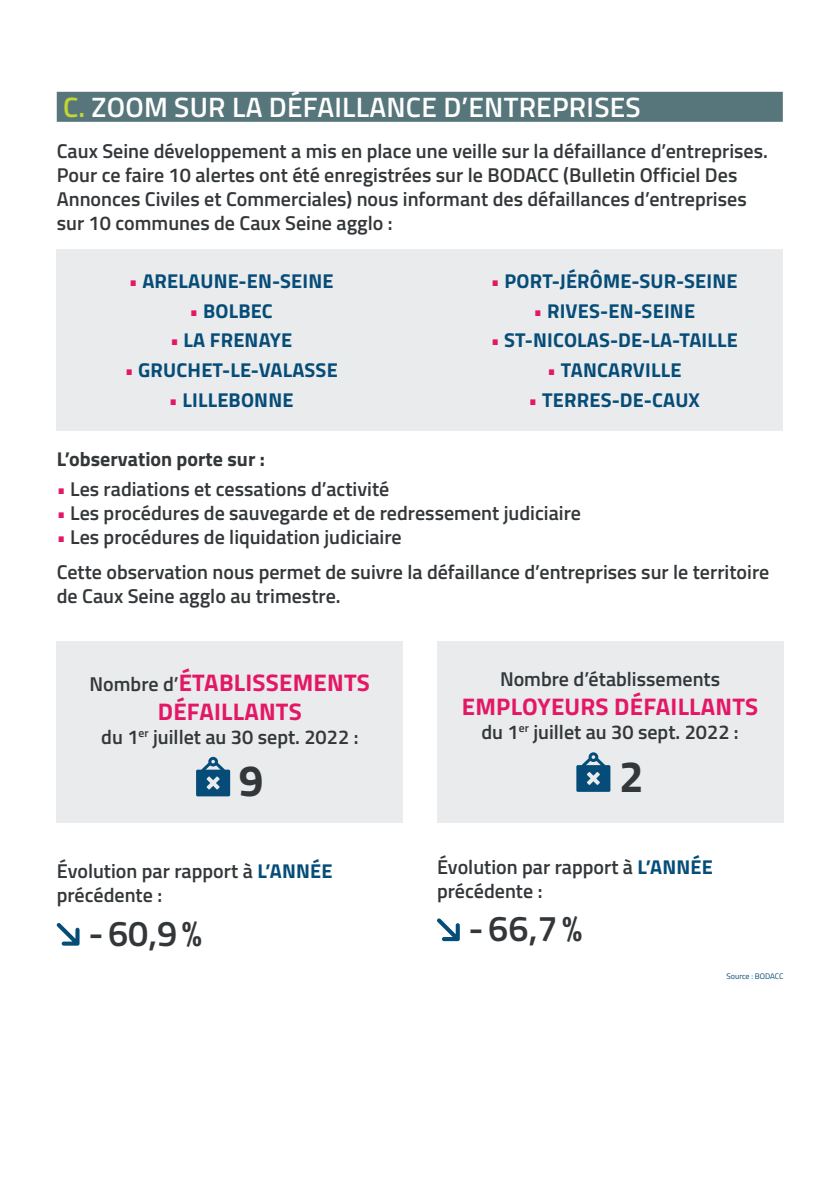
<style>
.page{position:relative;width:840px;height:1191px;background:#fff}
.page>*{position:absolute;margin:0;border:0;box-sizing:border-box;transform-origin:0 0}
.t1{font:700 44px "Titillium Web";color:#333739}
.t2{font:600 36px "Titillium Web";color:#333739}
.t3{font:600 28px "Titillium Web";letter-spacing:.01em;color:#fff}
.t4{font:700 24px/28.8px "Titillium Web";letter-spacing:.01em;color:#e41766;text-align:center}
.t5{font:600 20px/24px "Titillium Web";color:#333739}
.t6{font:700 20px "Titillium Web";letter-spacing:.01em;color:#054c78}
.t7{font:700 20px "Titillium Web";color:#333739}
.t8{font:8px "Titillium Web";letter-spacing:-.005em;color:#054c78}
.s1{color:#c2d72e}
.s2{color:#e41766}
.s3{font-weight:700;color:#e41766}
.s4{font-weight:600;font-size:20px;color:#333739}
.s5{font-weight:700;color:#054c78}
</style>
<div class="page">
<div style="left:57px;top:641px;width:346px;height:181px;background:#e9ebec"></div>
<div style="left:437px;top:641px;width:345px;height:181px;background:#e9ebec"></div>
<div style="left:57px;top:249px;width:725px;height:182px;background:#e9ebec"></div>
<div style="left:57px;top:92px;width:725px;height:30px;background:#57767b"></div>
<svg style="left:196px;top:757px;width:34px;height:39px"></svg>
<svg style="left:57px;top:923px;width:22px;height:22px"></svg>
<svg style="left:576px;top:752px;width:34px;height:40px"></svg>
<svg style="left:437px;top:918px;width:22px;height:23px"></svg>
<p class="t3" style="left:63px;top:86px;width:579px"><span class="s1">C.</span> ZOOM SUR LA DÉFAILLANCE D’ENTREPRISES</p>
<p class="t5" style="left:57px;top:138px;width:712px">Caux Seine développement a mis en place une veille sur la défaillance d’entreprises.<br>Pour ce faire 10 alertes ont été enregistrées sur le BODACC (Bulletin Officiel Des Annonces Civiles et Commerciales) nous informant des défaillances d’entreprises sur 10 communes de Caux Seine agglo :</p>
<p class="t6" style="left:129px;top:266px;width:206px"><span class="s2">•</span> ARELAUNE-EN-SEINE</p>
<p class="t6" style="left:189px;top:295px;width:85px"><span class="s2">•</span> BOLBEC</p>
<p class="t6" style="left:170px;top:325px;width:124px"><span class="s2">•</span> LA FRENAYE</p>
<p class="t6" style="left:125px;top:355px;width:214px"><span class="s2">•</span> GRUCHET-LE-VALASSE</p>
<p class="t6" style="left:169px;top:384px;width:126px"><span class="s2">•</span> LILLEBONNE</p>
<p class="t6" style="left:490px;top:266px;width:248px"><span class="s2">•</span> PORT-JÉRÔME-SUR-SEINE</p>
<p class="t6" style="left:533px;top:295px;width:163px"><span class="s2">•</span> RIVES-EN-SEINE</p>
<p class="t6" style="left:490px;top:325px;width:248px"><span class="s2">•</span> ST-NICOLAS-DE-LA-TAILLE</p>
<p class="t6" style="left:547px;top:355px;width:136px"><span class="s2">•</span> TANCARVILLE</p>
<p class="t6" style="left:528px;top:384px;width:173px"><span class="s2">•</span> TERRES-DE-CAUX</p>
<p class="t7" style="left:57px;top:444px;width:210px">L’observation porte sur :</p>
<p class="t5" style="left:57px;top:475px;width:334px"><span class="s3">•</span> Les radiations et cessations d’activité</p>
<p class="t5" style="left:57px;top:499px;width:525px"><span class="s3">•</span> Les procédures de sauvegarde et de redressement judiciaire</p>
<p class="t5" style="left:57px;top:523px;width:346px"><span class="s3">•</span> Les procédures de liquidation judiciaire</p>
<p class="t5" style="left:57px;top:559px;width:713px">Cette observation nous permet de suivre la défaillance d’entreprises sur le territoire de Caux Seine agglo au trimestre.</p>
<p class="t4" style="left:90px;top:666px;width:282px"><span class="s4">Nombre d’</span>ÉTABLISSEMENTS<br>DÉFAILLANTS</p>
<p class="t5" style="left:101px;top:723px;width:258px">du 1<sup>er</sup> juillet au 30 sept. 2022 :</p>
<p class="t1" style="left:239px;top:747px;width:26px">9</p>
<p class="t5" style="left:57px;top:858px;width:277px">Évolution par rapport à <span class="s5">L’ANNÉE </span>précédente :</p>
<p class="t2" style="left:88px;top:906px;width:115px">-60,9%</p>
<p class="t5" style="left:500px;top:666px;width:221px">Nombre d’établissements</p>
<p class="t4" style="left:461px;top:691px;width:298px">EMPLOYEURS DÉFAILLANTS</p>
<p class="t5" style="left:481px;top:719px;width:258px">du 1<sup>er</sup> juillet au 30 sept. 2022 :</p>
<p class="t1" style="left:619px;top:743px;width:26px">2</p>
<p class="t5" style="left:437px;top:854px;width:277px">Évolution par rapport à <span class="s5">L’ANNÉE </span>précédente :</p>
<p class="t2" style="left:468px;top:901px;width:115px">-66,7%</p>
<p class="t8" style="left:726px;top:970px;width:58px">Source : BODACC</p>
</div>
